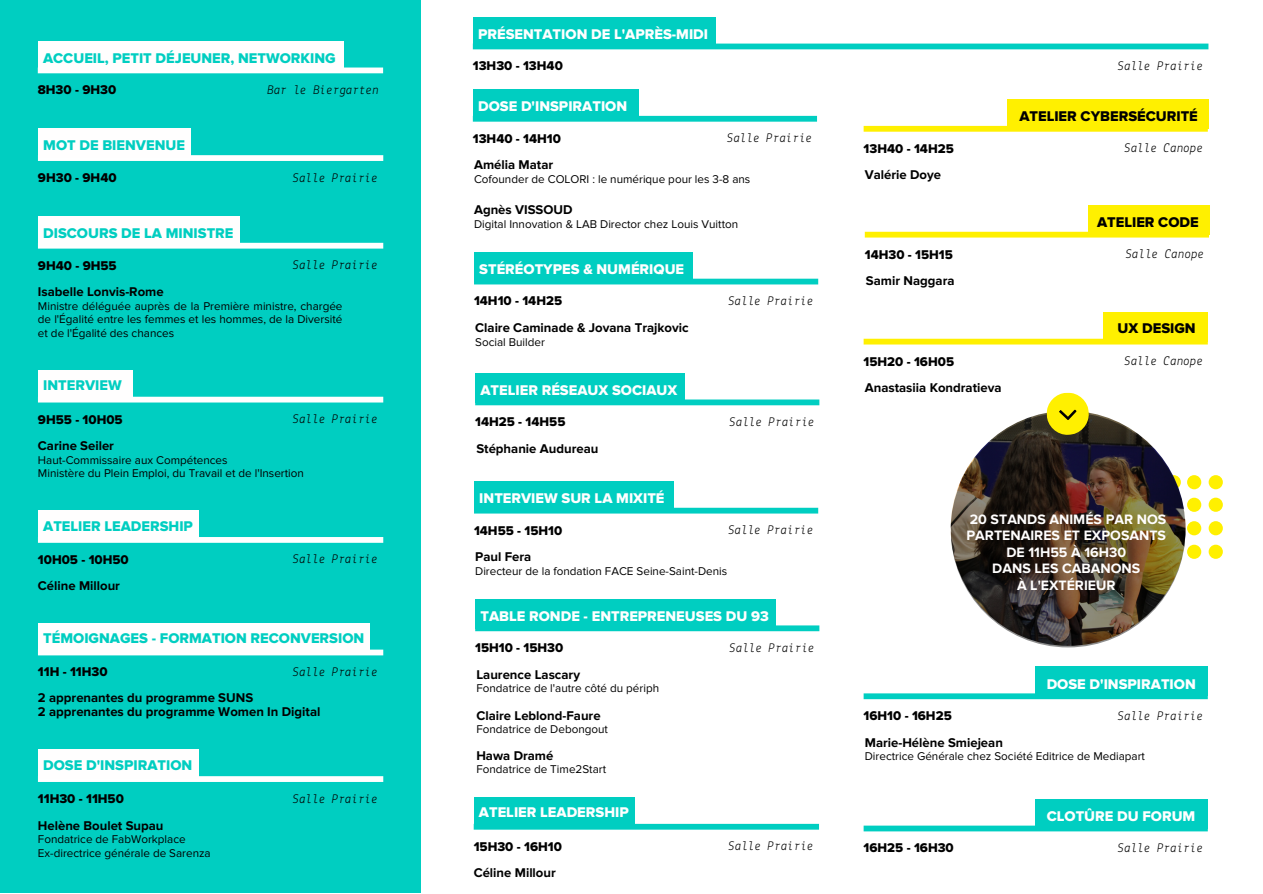
<style>
.page{position:relative;width:1263px;height:894px;background:#fff}
.page>*{position:absolute;margin:0;border:0;box-sizing:border-box;transform-origin:0 0}
.t1{font:14.55px "Proxima Nova Extrabld";color:#fff}
.t2{font:14.55px "Proxima Nova Extrabld";color:#00cec1}
.t3{font:14.55px "Proxima Nova Extrabld";color:#000}
.t4{font:700 14.1px/16.5px "Proxima Nova";color:#fffefe;text-align:center}
.t5{font:700 13.05px/14.2px "Proxima Nova";color:#000}
.t6{font:italic 13.05px "Lekton";color:#000}
.t7{font:13.05px "Proxima Nova Extrabld";color:#000}
.t8{font:11.7px/13.6px "Proxima Nova";color:#000}
</style>
<div class="page">
<div style="left:0;top:0;width:421px;height:892px;background:#00cec1"></div>
<div style="left:38px;top:68px;width:345px;height:5px;background:#fff"></div>
<div style="left:38px;top:41px;width:306px;height:29px;background:#fffefe"></div>
<div style="left:38px;top:155px;width:345px;height:6px;background:#fff"></div>
<div style="left:38px;top:129px;width:153px;height:29px;background:#fffefe"></div>
<div style="left:38px;top:243px;width:345px;height:5px;background:#fff"></div>
<div style="left:38px;top:216px;width:201px;height:29px;background:#fffefe"></div>
<div style="left:38px;top:396px;width:345px;height:6px;background:#fff"></div>
<div style="left:38px;top:370px;width:94px;height:29px;background:#fffefe"></div>
<div style="left:38px;top:537px;width:345px;height:5px;background:#fff"></div>
<div style="left:38px;top:510px;width:161px;height:29px;background:#fffefe"></div>
<div style="left:38px;top:649px;width:345px;height:6px;background:#fff"></div>
<div style="left:38px;top:623px;width:332px;height:29px;background:#fffefe"></div>
<div style="left:38px;top:776px;width:345px;height:5px;background:#fff"></div>
<div style="left:38px;top:749px;width:161px;height:29px;background:#fffefe"></div>
<svg style="left:1173px;top:475px;width:50px;height:84px"></svg>
<div style="left:864px;top:693px;width:344px;height:6px;background:#00cec1"></div>
<div style="left:1036px;top:666px;width:172px;height:30px;background:#00cec1"></div>
<div style="left:473px;top:44px;width:735px;height:5px;background:#00cec1"></div>
<div style="left:473px;top:17px;width:243px;height:29px;background:#00cec1"></div>
<div style="left:473px;top:116px;width:344px;height:6px;background:#00cec1"></div>
<div style="left:473px;top:89px;width:165px;height:30px;background:#00cec1"></div>
<div style="left:864px;top:126px;width:344px;height:6px;background:#fff000"></div>
<div style="left:1007px;top:99px;width:201px;height:30px;background:#fff000"></div>
<div style="left:865px;top:232px;width:344px;height:5px;background:#fff000"></div>
<div style="left:1088px;top:205px;width:122px;height:29px;background:#fff000"></div>
<div style="left:864px;top:338px;width:344px;height:6px;background:#fff000"></div>
<div style="left:1103px;top:312px;width:105px;height:29px;background:#fff000"></div>
<div style="left:474px;top:278px;width:344px;height:6px;background:#00cec1"></div>
<div style="left:474px;top:252px;width:218px;height:29px;background:#00cec1"></div>
<div style="left:475px;top:399px;width:344px;height:6px;background:#00cec1"></div>
<div style="left:475px;top:373px;width:209px;height:29px;background:#00cec1"></div>
<div style="left:474px;top:507px;width:344px;height:6px;background:#00cec1"></div>
<div style="left:474px;top:481px;width:199px;height:29px;background:#00cec1"></div>
<div style="left:475px;top:625px;width:344px;height:6px;background:#00cec1"></div>
<div style="left:475px;top:598px;width:300px;height:30px;background:#00cec1"></div>
<div style="left:474px;top:823px;width:345px;height:6px;background:#00cec1"></div>
<div style="left:474px;top:797px;width:160px;height:29px;background:#00cec1"></div>
<div style="left:864px;top:825px;width:344px;height:6px;background:#00cec1"></div>
<div style="left:1036px;top:798px;width:172px;height:30px;background:#00cec1"></div>
<img style="left:951px;top:412px;width:234px;height:235px;border-radius:50%">
<svg style="left:1046px;top:392px;width:43px;height:43px;background:#ddd224"></svg>
<p class="t2" style="left:43px;top:49px;width:294px">ACCUEIL, PETIT DÉJEUNER, NETWORKING</p>
<p class="t7" style="left:38px;top:82px;width:80px">8H30 - 9H30</p>
<p class="t6" style="left:267px;top:84px;width:113px">Bar le Biergarten</p>
<p class="t2" style="left:43px;top:137px;width:143px">MOT DE BIENVENUE</p>
<p class="t7" style="left:38px;top:170px;width:80px">9H30 - 9H40</p>
<p class="t6" style="left:292px;top:172px;width:87px">Salle Prairie</p>
<p class="t2" style="left:43px;top:224px;width:192px">DISCOURS DE LA MINISTRE</p>
<p class="t7" style="left:38px;top:257px;width:80px">9H40 - 9H55</p>
<p class="t6" style="left:292px;top:259px;width:87px">Salle Prairie</p>
<p class="t5" style="left:38px;top:285px;width:127px">Isabelle Lonvis-Rome</p>
<p class="t8" style="left:38px;top:299px;width:306px;text-align:justify">Ministre déléguée auprès de la Première ministre, chargée de l'Égalité entre les femmes et les hommes, de la Diversité et de l'Égalité des chances</p>
<p class="t2" style="left:43px;top:377px;width:80px">INTERVIEW</p>
<p class="t7" style="left:38px;top:411px;width:86px">9H55 - 10H05</p>
<p class="t6" style="left:292px;top:413px;width:87px">Salle Prairie</p>
<p class="t5" style="left:38px;top:439px;width:78px">Carine Seiler</p>
<p class="t8" style="left:38px;top:453px;width:267px">Haut-Commissaire aux Compétences<br>Ministère du Plein Emploi, du Travail et de l'Insertion</p>
<p class="t2" style="left:43px;top:517px;width:151px">ATELIER LEADERSHIP</p>
<p class="t7" style="left:38px;top:551px;width:92px">10H05 - 10H50</p>
<p class="t6" style="left:292px;top:553px;width:87px">Salle Prairie</p>
<p class="t5" style="left:38px;top:578px;width:84px">Céline Millour</p>
<p class="t2" style="left:43px;top:629px;width:323px">TÉMOIGNAGES - FORMATION RECONVERSION</p>
<p class="t7" style="left:38px;top:664px;width:71px">11H - 11H30</p>
<p class="t6" style="left:292px;top:666px;width:87px">Salle Prairie</p>
<p class="t5" style="left:38px;top:690px;width:284px">2 apprenantes du programme SUNS<br>2 apprenantes du programme Women In Digital</p>
<p class="t2" style="left:43px;top:756px;width:151px">DOSE D'INSPIRATION</p>
<p class="t7" style="left:38px;top:790px;width:87px">11H30 - 11H50</p>
<p class="t6" style="left:292px;top:792px;width:87px">Salle Prairie</p>
<p class="t5" style="left:38px;top:818px;width:127px">Helène Boulet Supau</p>
<p class="t8" style="left:38px;top:832px;width:174px">Fondatrice de FabWorkplace<br>Ex-directrice générale de Sarenza</p>
<p class="t1" style="left:478px;top:25px;width:232px">PRÉSENTATION DE L'APRÈS-MIDI</p>
<p class="t7" style="left:473px;top:58px;width:92px">13H30 - 13H40</p>
<p class="t6" style="left:1118px;top:60px;width:87px">Salle Prairie</p>
<p class="t1" style="left:478px;top:98px;width:151px">DOSE D'INSPIRATION</p>
<p class="t7" style="left:473px;top:131px;width:90px">13H40 - 14H10</p>
<p class="t6" style="left:727px;top:132px;width:87px">Salle Prairie</p>
<p class="t5" style="left:474px;top:158px;width:81px">Amélia Matar</p>
<p class="t8" style="left:474px;top:172px;width:278px">Cofounder de COLORI : le numérique pour les 3-8 ans</p>
<p class="t5" style="left:474px;top:203px;width:100px">Agnès VISSOUD</p>
<p class="t8" style="left:474px;top:217px;width:266px">Digital Innovation &amp; LAB Director chez Louis Vuitton</p>
<p class="t3" style="left:1019px;top:108px;width:180px">ATELIER CYBERSÉCURITÉ</p>
<p class="t7" style="left:864px;top:141px;width:92px">13H40 - 14H25</p>
<p class="t6" style="left:1124px;top:142px;width:80px">Salle Canope</p>
<p class="t5" style="left:865px;top:168px;width:78px">Valérie Doye</p>
<p class="t3" style="left:1097px;top:214px;width:103px">ATELIER CODE</p>
<p class="t7" style="left:865px;top:246px;width:90px">14H30 - 15H15</p>
<p class="t6" style="left:1125px;top:248px;width:80px">Salle Canope</p>
<p class="t5" style="left:866px;top:273px;width:90px">Samir Naggara</p>
<p class="t3" style="left:1118px;top:320px;width:80px">UX DESIGN</p>
<p class="t7" style="left:864px;top:353px;width:92px">15H20 - 16H05</p>
<p class="t6" style="left:1124px;top:355px;width:80px">Salle Canope</p>
<p class="t5" style="left:865px;top:380px;width:138px">Anastasiia Kondratieva</p>
<p class="t1" style="left:479px;top:260px;width:206px">STÉRÉOTYPES &amp; NUMÉRIQUE</p>
<p class="t7" style="left:474px;top:293px;width:90px">14H10 - 14H25</p>
<p class="t6" style="left:728px;top:295px;width:87px">Salle Prairie</p>
<p class="t5" style="left:475px;top:321px;width:215px">Claire Caminade &amp; Jovana Trajkovic</p>
<p class="t8" style="left:475px;top:335px;width:71px">Social Builder</p>
<p class="t1" style="left:480px;top:381px;width:198px">ATELIER RÉSEAUX SOCIAUX</p>
<p class="t7" style="left:475px;top:414px;width:92px">14H25 - 14H55</p>
<p class="t6" style="left:729px;top:416px;width:87px">Salle Prairie</p>
<p class="t5" style="left:476px;top:441px;width:124px">Stéphanie Audureau</p>
<p class="t1" style="left:479px;top:489px;width:187px">INTERVIEW SUR LA MIXITÉ</p>
<p class="t7" style="left:474px;top:522px;width:90px">14H55 - 15H10</p>
<p class="t6" style="left:728px;top:524px;width:87px">Salle Prairie</p>
<p class="t5" style="left:475px;top:549px;width:58px">Paul Fera</p>
<p class="t8" style="left:475px;top:564px;width:254px">Directeur de la fondation FACE Seine-Saint-Denis</p>
<p class="t1" style="left:480px;top:607px;width:290px">TABLE RONDE - ENTREPRENEUSES DU 93</p>
<p class="t7" style="left:475px;top:640px;width:90px">15H10 - 15H30</p>
<p class="t6" style="left:729px;top:641px;width:87px">Salle Prairie</p>
<p class="t5" style="left:476px;top:667px;width:105px">Laurence Lascary</p>
<p class="t8" style="left:476px;top:681px;width:184px">Fondatrice de l'autre côté du périph</p>
<p class="t5" style="left:476px;top:708px;width:126px">Claire Leblond-Faure</p>
<p class="t8" style="left:476px;top:722px;width:133px">Fondatrice de Debongout</p>
<p class="t5" style="left:476px;top:748px;width:79px">Hawa Dramé</p>
<p class="t8" style="left:476px;top:762px;width:131px">Fondatrice de Time2Start</p>
<p class="t1" style="left:479px;top:803px;width:151px">ATELIER LEADERSHIP</p>
<p class="t7" style="left:474px;top:838px;width:90px">15H30 - 16H10</p>
<p class="t6" style="left:728px;top:840px;width:87px">Salle Prairie</p>
<p class="t5" style="left:474px;top:865px;width:84px">Céline Millour</p>
<p class="t4" style="left:966px;top:510px;width:201px">20 STANDS ANIMÉS PAR NOS<br>PARTENAIRES ET EXPOSANTS<br>DE 11H55 À 16H30<br>DANS LES CABANONS<br>À L'EXTÉRIEUR</p>
<p class="t1" style="left:1047px;top:675px;width:151px">DOSE D'INSPIRATION</p>
<p class="t7" style="left:864px;top:708px;width:90px">16H10 - 16H25</p>
<p class="t6" style="left:1118px;top:709px;width:87px">Salle Prairie</p>
<p class="t5" style="left:865px;top:735px;width:140px">Marie-Hélène Smiejean</p>
<p class="t8" style="left:865px;top:749px;width:282px">Directrice Générale chez Société Editrice de Mediapart</p>
<p class="t1" style="left:1047px;top:807px;width:150px">CLOTÛRE DU FORUM</p>
<p class="t7" style="left:864px;top:840px;width:92px">16H25 - 16H30</p>
<p class="t6" style="left:1118px;top:841px;width:87px">Salle Prairie</p>
</div>
